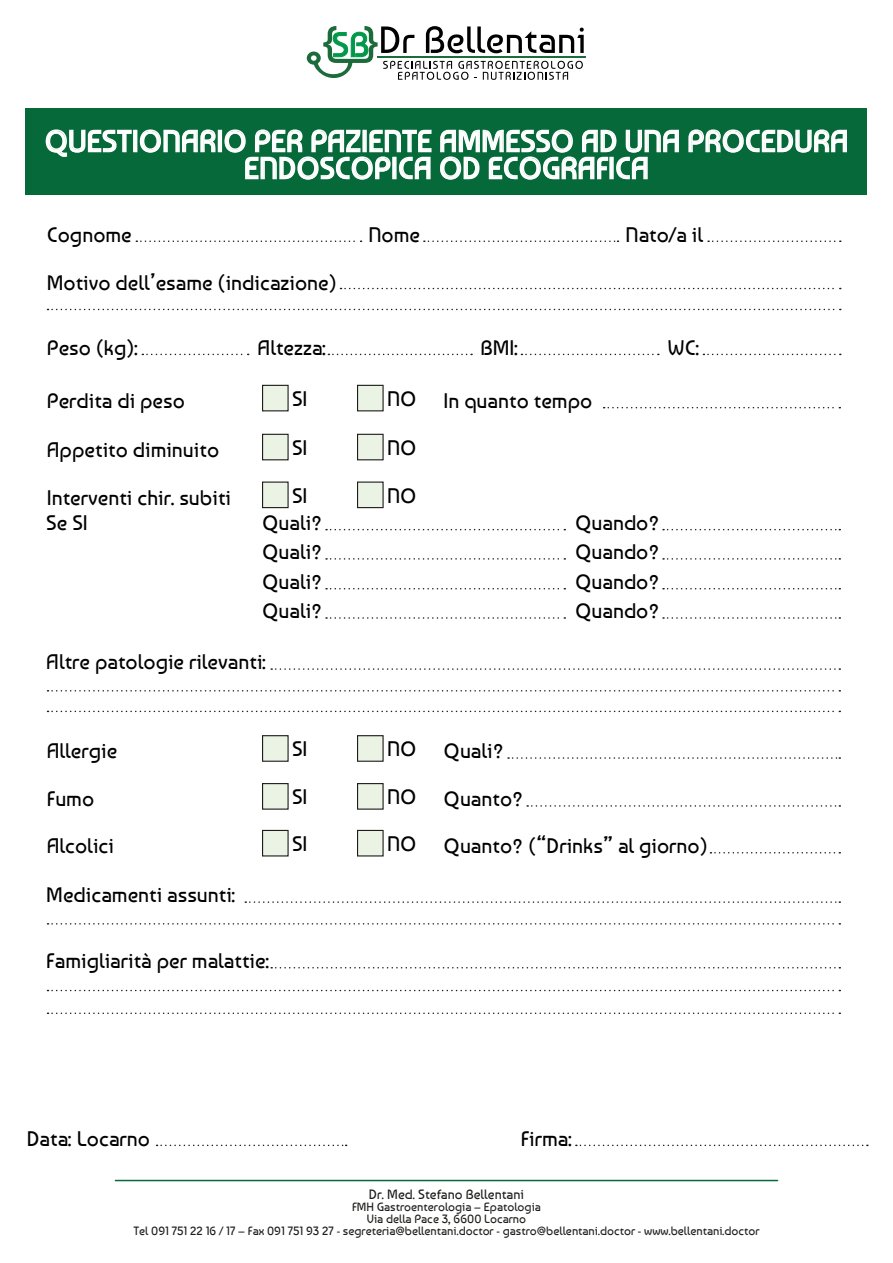
<style>
.page{position:relative;width:893px;height:1263px;background:#fff}
.page>*{position:absolute;margin:0;border:0;box-sizing:border-box;transform-origin:0 0}
.t1{font:30px/27px "Baumans";color:#fff;text-align:center}
.t2{font:21px "Baumans";color:#000}
.t3{font:13.5px "Baumans";color:#1d1d1b}
.t4{font:12px "Baumans";color:#1d1d1b}
</style>
<div class="page">
<hr style="left:378px;top:56px;width:208px;height:2px;background:#1b6b3b">
<svg style="left:307px;top:26px;width:277px;height:54px"></svg>
<hr style="left:115px;top:1180px;width:663px;height:1px;background:#066939">
<div style="left:26px;top:108px;width:841px;height:87px;background:#066939"></div>
<svg style="left:45px;top:129px;width:87px;height:28px"></svg>
<div style="left:133px;top:130px;width:4px;height:22px;border:2px solid #fff"></div>
<svg style="left:139px;top:129px;width:77px;height:24px"></svg>
<div style="left:218px;top:130px;width:4px;height:22px;border:2px solid #fff"></div>
<svg style="left:688px;top:129px;width:159px;height:24px"></svg>
<svg style="left:224px;top:129px;width:208px;height:51px"></svg>
<svg style="left:440px;top:129px;width:239px;height:51px"></svg>
<svg style="left:136px;top:240px;width:226px;height:2px"></svg>
<svg style="left:142px;top:354px;width:107px;height:1px"></svg>
<svg style="left:521px;top:354px;width:138px;height:1px"></svg>
<svg style="left:604px;top:407px;width:236px;height:1px"></svg>
<svg style="left:508px;top:757px;width:332px;height:2px"></svg>
<svg style="left:527px;top:805px;width:313px;height:2px"></svg>
<svg style="left:710px;top:852px;width:130px;height:1px"></svg>
<svg style="left:271px;top:668px;width:569px;height:2px"></svg>
<svg style="left:245px;top:901px;width:595px;height:2px"></svg>
<svg style="left:271px;top:967px;width:569px;height:1px"></svg>
<svg style="left:48px;top:690px;width:792px;height:1px"></svg>
<svg style="left:48px;top:711px;width:792px;height:1px"></svg>
<svg style="left:48px;top:923px;width:792px;height:1px"></svg>
<svg style="left:48px;top:990px;width:792px;height:1px"></svg>
<svg style="left:48px;top:1012px;width:792px;height:2px"></svg>
<svg style="left:326px;top:529px;width:239px;height:1px"></svg>
<svg style="left:326px;top:588px;width:239px;height:1px"></svg>
<svg style="left:326px;top:558px;width:239px;height:2px"></svg>
<svg style="left:326px;top:617px;width:239px;height:2px"></svg>
<svg style="left:663px;top:529px;width:177px;height:1px"></svg>
<svg style="left:663px;top:588px;width:177px;height:1px"></svg>
<svg style="left:663px;top:558px;width:177px;height:2px"></svg>
<svg style="left:663px;top:617px;width:177px;height:2px"></svg>
<svg style="left:703px;top:354px;width:138px;height:1px"></svg>
<svg style="left:328px;top:354px;width:144px;height:1px"></svg>
<svg style="left:157px;top:1144px;width:190px;height:2px"></svg>
<svg style="left:576px;top:1144px;width:292px;height:2px"></svg>
<svg style="left:340px;top:288px;width:501px;height:1px"></svg>
<svg style="left:48px;top:309px;width:793px;height:1px"></svg>
<svg style="left:424px;top:240px;width:194px;height:2px"></svg>
<svg style="left:708px;top:240px;width:133px;height:2px"></svg>
<div style="left:263px;top:385px;width:25px;height:26px;background:#ebf3e5"></div>
<div style="left:262px;top:385px;width:27px;height:26px;border:1px solid #1d1d1b"></div>
<div style="left:263px;top:736px;width:25px;height:25px;background:#ebf3e5"></div>
<div style="left:262px;top:735px;width:27px;height:27px;border:1px solid #1d1d1b"></div>
<div style="left:263px;top:784px;width:25px;height:25px;background:#ebf3e5"></div>
<div style="left:262px;top:783px;width:27px;height:27px;border:1px solid #1d1d1b"></div>
<div style="left:263px;top:830px;width:25px;height:26px;background:#ebf3e5"></div>
<div style="left:262px;top:830px;width:27px;height:26px;border:1px solid #1d1d1b"></div>
<div style="left:263px;top:482px;width:25px;height:26px;background:#ebf3e5"></div>
<div style="left:262px;top:481px;width:27px;height:27px;border:1px solid #1d1d1b"></div>
<div style="left:263px;top:434px;width:25px;height:26px;background:#ebf3e5"></div>
<div style="left:262px;top:434px;width:27px;height:26px;border:1px solid #1d1d1b"></div>
<div style="left:358px;top:385px;width:25px;height:26px;background:#ebf3e5"></div>
<div style="left:357px;top:385px;width:27px;height:26px;border:1px solid #1d1d1b"></div>
<div style="left:358px;top:736px;width:25px;height:25px;background:#ebf3e5"></div>
<div style="left:357px;top:735px;width:27px;height:27px;border:1px solid #1d1d1b"></div>
<div style="left:358px;top:784px;width:25px;height:25px;background:#ebf3e5"></div>
<div style="left:357px;top:783px;width:27px;height:27px;border:1px solid #1d1d1b"></div>
<div style="left:358px;top:830px;width:25px;height:26px;background:#ebf3e5"></div>
<div style="left:357px;top:830px;width:27px;height:26px;border:1px solid #1d1d1b"></div>
<div style="left:358px;top:482px;width:25px;height:26px;background:#ebf3e5"></div>
<div style="left:357px;top:481px;width:27px;height:27px;border:1px solid #1d1d1b"></div>
<div style="left:358px;top:434px;width:25px;height:26px;background:#ebf3e5"></div>
<div style="left:357px;top:434px;width:27px;height:26px;border:1px solid #1d1d1b"></div>
<p class="t1" style="left:45px;top:127px;width:805px">QUESTIONARIO PER PAZIENTE AMMESSO AD UNA PROCEDURA<br>ENDOSCOPICA OD ECOGRAFICA</p>
<p class="t2" style="left:47px;top:222px;width:87px">Cognome</p>
<p class="t2" style="left:368px;top:222px;width:53px">Nome</p>
<p class="t2" style="left:625px;top:222px;width:79px">Nato/a il</p>
<p class="t2" style="left:47px;top:270px;width:292px">Motivo dell’esame (indicazione)</p>
<p class="t2" style="left:47px;top:335px;width:93px">Peso (kg):</p>
<p class="t2" style="left:47px;top:388px;width:140px">Perdita di peso</p>
<p class="t2" style="left:258px;top:335px;width:70px">Altezza:</p>
<p class="t2" style="left:292px;top:386px;width:17px">SI</p>
<p class="t2" style="left:387px;top:386px;width:31px">NO</p>
<p class="t2" style="left:480px;top:335px;width:39px">BMI:</p>
<p class="t2" style="left:668px;top:335px;width:33px">WC:</p>
<p class="t2" style="left:444px;top:388px;width:150px">In quanto tempo</p>
<p class="t2" style="left:47px;top:437px;width:174px">Appetito diminuito</p>
<p class="t2" style="left:292px;top:435px;width:17px">SI</p>
<p class="t2" style="left:387px;top:435px;width:31px">NO</p>
<p class="t2" style="left:47px;top:485px;width:186px">Interventi chir. subiti</p>
<p class="t2" style="left:292px;top:483px;width:17px">SI</p>
<p class="t2" style="left:387px;top:483px;width:31px">NO</p>
<p class="t2" style="left:46px;top:510px;width:43px">Se SI</p>
<p class="t2" style="left:262px;top:510px;width:62px">Quali?</p>
<p class="t2" style="left:575px;top:510px;width:86px">Quando?</p>
<p class="t2" style="left:262px;top:539px;width:62px">Quali?</p>
<p class="t2" style="left:575px;top:539px;width:86px">Quando?</p>
<p class="t2" style="left:262px;top:569px;width:62px">Quali?</p>
<p class="t2" style="left:575px;top:569px;width:86px">Quando?</p>
<p class="t2" style="left:262px;top:598px;width:62px">Quali?</p>
<p class="t2" style="left:575px;top:598px;width:86px">Quando?</p>
<p class="t2" style="left:46px;top:650px;width:221px">Altre patologie rilevanti:</p>
<p class="t2" style="left:47px;top:738px;width:72px">Allergie</p>
<p class="t2" style="left:47px;top:786px;width:49px">Fumo</p>
<p class="t2" style="left:47px;top:833px;width:69px">Alcolici</p>
<p class="t2" style="left:292px;top:736px;width:17px">SI</p>
<p class="t2" style="left:292px;top:784px;width:17px">SI</p>
<p class="t2" style="left:292px;top:831px;width:17px">SI</p>
<p class="t2" style="left:387px;top:736px;width:31px">NO</p>
<p class="t2" style="left:387px;top:784px;width:31px">NO</p>
<p class="t2" style="left:387px;top:831px;width:31px">NO</p>
<p class="t2" style="left:444px;top:738px;width:62px">Quali?</p>
<p class="t2" style="left:444px;top:786px;width:81px">Quanto?</p>
<p class="t2" style="left:444px;top:833px;width:266px">Quanto? (“Drinks” al giorno)</p>
<p class="t2" style="left:46px;top:883px;width:191px">Medicamenti assunti:</p>
<p class="t2" style="left:46px;top:948px;width:224px">Famigliarità per malattie:</p>
<p class="t2" style="left:27px;top:1126px;width:125px">Data: Locarno</p>
<p class="t2" style="left:521px;top:1126px;width:53px">Firma:</p>
<p class="t3" style="left:369px;top:1186px;width:157px">Dr. Med. Stefano Bellentani</p>
<p class="t4" style="left:352px;top:1199px;width:190px">FMH Gastroenterologia – Epatologia</p>
<p class="t4" style="left:367px;top:1211px;width:161px">Via della Pace 3, 6600 Locarno</p>
<p class="t4" style="left:133px;top:1223px;width:628px">Tel 091 751 22 16 / 17 – Fax 091 751 93 27 - segreteria@bellentani.doctor - gastro@bellentani.doctor - www.bellentani.doctor</p>
</div>
